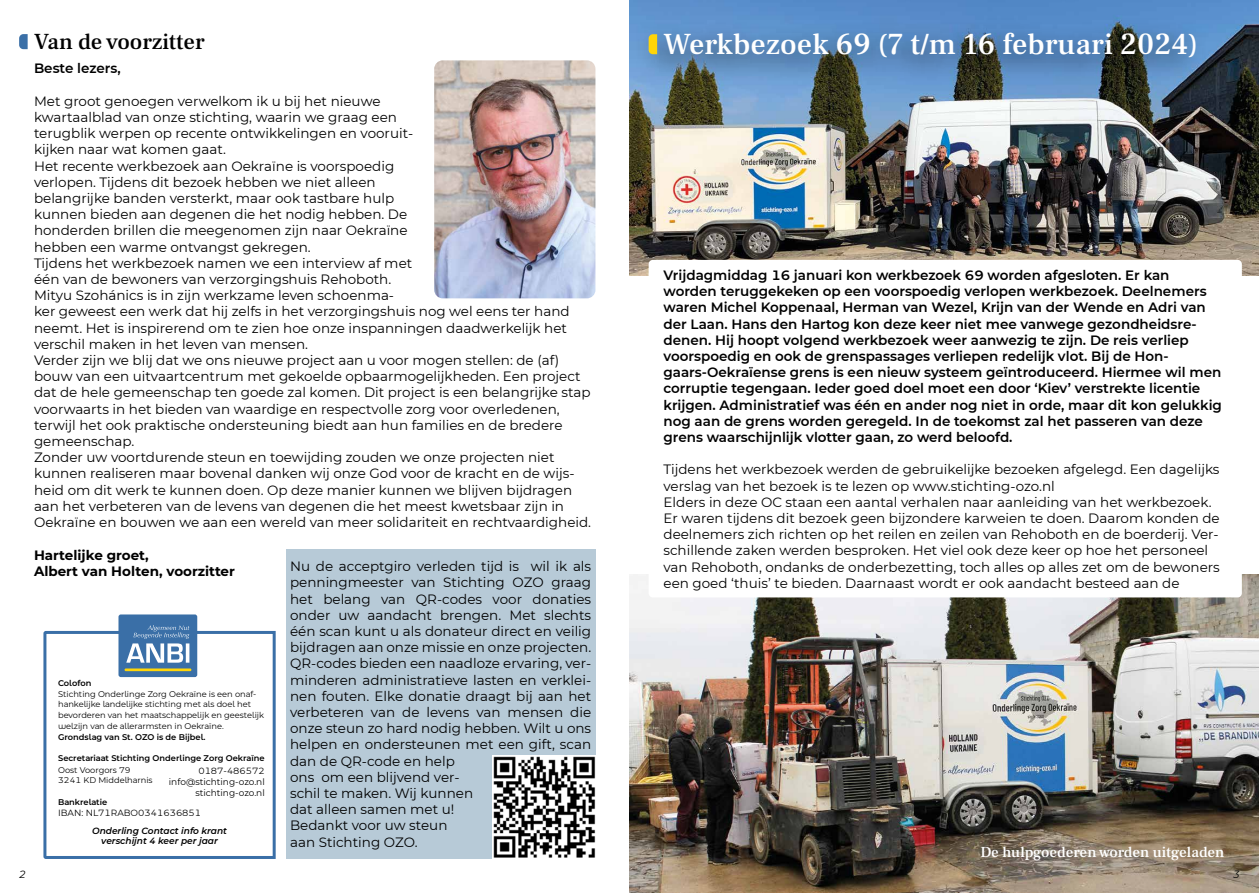
<style>
.page{position:relative;width:1259px;height:893px;background:#fff}
.page>*{position:absolute;margin:0;border:0;box-sizing:border-box;transform-origin:0 0}
.t1{font:500 30px "Frank Ruhl Libre";color:#fff}
.t2{font:500 22.5px "Frank Ruhl Libre";color:#000}
.t3{font:500 15px "Frank Ruhl Libre";color:#fff}
.t4{font:13.5px/16.2px "Montserrat";color:#000}
.t5{font:600 13.5px/16.2px "Montserrat";color:#000}
.t6{font:700 13.5px/16.2px "Montserrat";color:#000}
.t7{font:italic 10.5px "Montserrat";color:#000}
.t8{font:9px/10.8px "Montserrat Ace";color:#000}
.t9{font:600 9px "Montserrat Ace";color:#000}
.t10{font:9px/10.8px "Montserrat";color:#000;text-align:right}
.t11{font:italic 600 9px/10.8px "Montserrat";color:#000;text-align:center}
</style>
<div class="page">
<div style="left:286px;top:550px;width:309px;height:309px;background:#b7cad7"></div>
<img style="left:629px;top:0;width:630px;height:275px">
<svg style="left:43px;top:629px;width:233px;height:230px"></svg>
<div style="left:118px;top:614px;width:79px;height:63px;background:#3a6fa7;border-radius:2px"></div>
<svg style="left:126px;top:625px;width:63px;height:38px"></svg>
<hr style="left:125px;top:668px;width:66px;height:3px;background:#ffd508">
<svg style="left:19px;top:34px;width:9px;height:15px"></svg>
<img style="left:434px;top:60px;width:161px;height:238px">
<div style="left:633px;top:18px;width:575px;height:68px;background:#000;opacity:.7"></div>
<svg style="left:648px;top:34px;width:9px;height:20px"></svg>
<div style="left:648px;top:260px;width:593px;height:148px;background:#fff;border-radius:4px"></div>
<img style="left:629px;top:574px;width:630px;height:319px">
<div style="left:648px;top:446px;width:593px;height:151px;background:#fff;border-radius:4px"></div>
<div style="left:948px;top:833px;width:286px;height:56px;background:#000;opacity:.7"></div>
<img style="left:492px;top:756px;width:103px;height:103px">
<h2 class="t2" style="left:34px;top:28px;width:172px">Van de voorzitter</h2>
<h1 class="t1" style="left:663px;top:26px;width:536px">Werkbezoek 69 (7 t/m 16 februari 2024)</h1>
<p class="t5" style="left:34px;top:60px;width:88px">Beste lezers,</p>
<p class="t4" style="left:34px;top:92px;width:558px">Met groot genoegen verwelkom ik u bij het nieuwe<br>kwartaalblad van onze stichting, waarin we graag een<br>terugblik werpen op recente ontwikkelingen en vooruit-<br>kijken naar wat komen gaat.<br>Het recente werkbezoek aan Oekraïne is voorspoedig<br>verlopen. Tijdens dit bezoek hebben we niet alleen<br>belangrijke banden versterkt, maar ook tastbare hulp<br>kunnen bieden aan degenen die het nodig hebben. De<br>honderden brillen die meegenomen zijn naar Oekraïne<br>hebben een warme ontvangst gekregen.<br>Tijdens het werkbezoek namen we een interview af met<br>één van de bewoners van verzorgingshuis Rehoboth.<br>Mityu Szohánics is in zijn werkzame leven schoenma-<br>ker geweest een werk dat hij zelfs in het verzorgingshuis nog wel eens ter hand neemt. Het is inspirerend om te zien hoe onze inspanningen daadwerkelijk het verschil maken in het leven van mensen.<br>Verder zijn we blij dat we ons nieuwe project aan u voor mogen stellen: de (af) bouw van een uitvaartcentrum met gekoelde opbaarmogelijkheden. Een project dat de hele gemeenschap ten goede zal komen. Dit project is een belangrijke stap voorwaarts in het bieden van waardige en respectvolle zorg voor overledenen, terwijl het ook praktische ondersteuning biedt aan hun families en de bredere gemeenschap.<br>Zonder uw voortdurende steun en toewijding zouden we onze projecten niet kunnen realiseren maar bovenal danken wij onze God voor de kracht en de wijs&shy;heid om dit werk te kunnen doen. Op deze manier kunnen we blijven bijdragen aan het verbeteren van de levens van degenen die het meest kwetsbaar zijn in Oekraïne en bouwen we aan een wereld van meer solidariteit en rechtvaardigheid.</p>
<p class="t6" style="left:34px;top:546px;width:202px">Hartelijke groet,<br>Albert van Holten, voorzitter</p>
<p class="t4" style="left:290px;top:558px;width:303px">Nu de acceptgiro verleden tijd is wil ik als penningmeester van Stichting OZO graag het belang van QR-codes voor donaties onder uw aandacht brengen. Met slechts één scan kunt u als donateur direct en veilig bijdragen aan onze missie en onze projecten.<br>QR-codes bieden een naadloze ervaring, ver&shy;minderen administratieve lasten en verklei&shy;nen fouten. Elke donatie draagt bij aan het verbeteren van de levens van mensen die onze steun zo hard nodig hebben. Wilt u ons helpen en ondersteunen met een gift, scan dan de QR-code en help<br>ons om een blijvend ver-<br>schil te maken. Wij kunnen<br>dat alleen samen met u!<br>Bedankt voor uw steun<br>aan Stichting OZO.</p>
<p class="t9" style="left:58px;top:677px;width:35px">Colofon</p>
<p class="t8" style="left:58px;top:688px;width:207px">Stichting Onderlinge Zorg Oekraïne is een onaf&shy;hankelijke landelijke stichting met als doel het bevorderen van het maatschappelijk en geestelijk welzijn van de allerarmsten in Oekraïne.</p>
<p class="t9" style="left:58px;top:731px;width:149px">Grondslag van St. OZO is de Bijbel.</p>
<p class="t9" style="left:58px;top:753px;width:208px">Secretariaat Stichting Onderlinge Zorg Oekraïne</p>
<p class="t8" style="left:58px;top:764px;width:96px">Oost Voorgors 79<br>3241 KD Middelharnis</p>
<p class="t9" style="left:58px;top:796px;width:51px">Bankrelatie</p>
<p class="t10" style="left:58px;top:807px;width:145px">IBAN: NL71RABO0341636851</p>
<p class="t10" style="left:169px;top:765px;width:97px">0187-486572 info@stichting-ozo.nl stichting-ozo.nl</p>
<p class="t11" style="left:92px;top:825px;width:136px">Onderling Contact info krant verschijnt 4 keer per jaar</p>
<p class="t5" style="left:663px;top:266px;width:560px">Vrijdagmiddag 16 januari kon werkbezoek 69 worden afgesloten. Er kan worden teruggekeken op een voorspoedig verlopen werkbezoek. Deelnemers waren Michel Koppenaal, Herman van Wezel, Krijn van der Wende en Adri van der Laan. Hans den Hartog kon deze keer niet mee vanwege gezondheidsre&shy;denen. Hij hoopt volgend werkbezoek weer aanwezig te zijn. De reis verliep voorspoedig en ook de grenspassages verliepen redelijk vlot. Bij de Hon&shy;gaars-Oekraïense grens is een nieuw systeem geïntroduceerd. Hiermee wil men corruptie tegengaan. Ieder goed doel moet een door ‘Kiev’ verstrekte licentie krijgen. Administratief was één en ander nog niet in orde, maar dit kon gelukkig nog aan de grens worden geregeld. In de toekomst zal het passeren van deze grens waarschijnlijk vlotter gaan, zo werd beloofd.</p>
<p class="t4" style="left:663px;top:461px;width:558px">Tijdens het werkbezoek werden de gebruikelijke bezoeken afgelegd. Een dagelijks verslag van het bezoek is te lezen op www.stichting-ozo.nl<br>Elders in deze OC staan een aantal verhalen naar aanleiding van het werkbezoek.<br>Er waren tijdens dit bezoek geen bijzondere karweien te doen. Daarom konden de deelnemers zich richten op het reilen en zeilen van Rehoboth en de boerderij. Ver&shy;schillende zaken werden besproken. Het viel ook deze keer op hoe het personeel van Rehoboth, ondanks de onderbezetting, toch alles op alles zet om de bewoners een goed ‘thuis’ te bieden. Daarnaast wordt er ook aandacht besteed aan de</p>
<p class="t3" style="left:980px;top:843px;width:245px">De hulpgoederen worden uitgeladen</p>
<p class="t7" style="left:20px;top:867px;width:7px">2</p>
<p class="t7" style="left:1233px;top:867px;width:7px">3</p>
</div>
